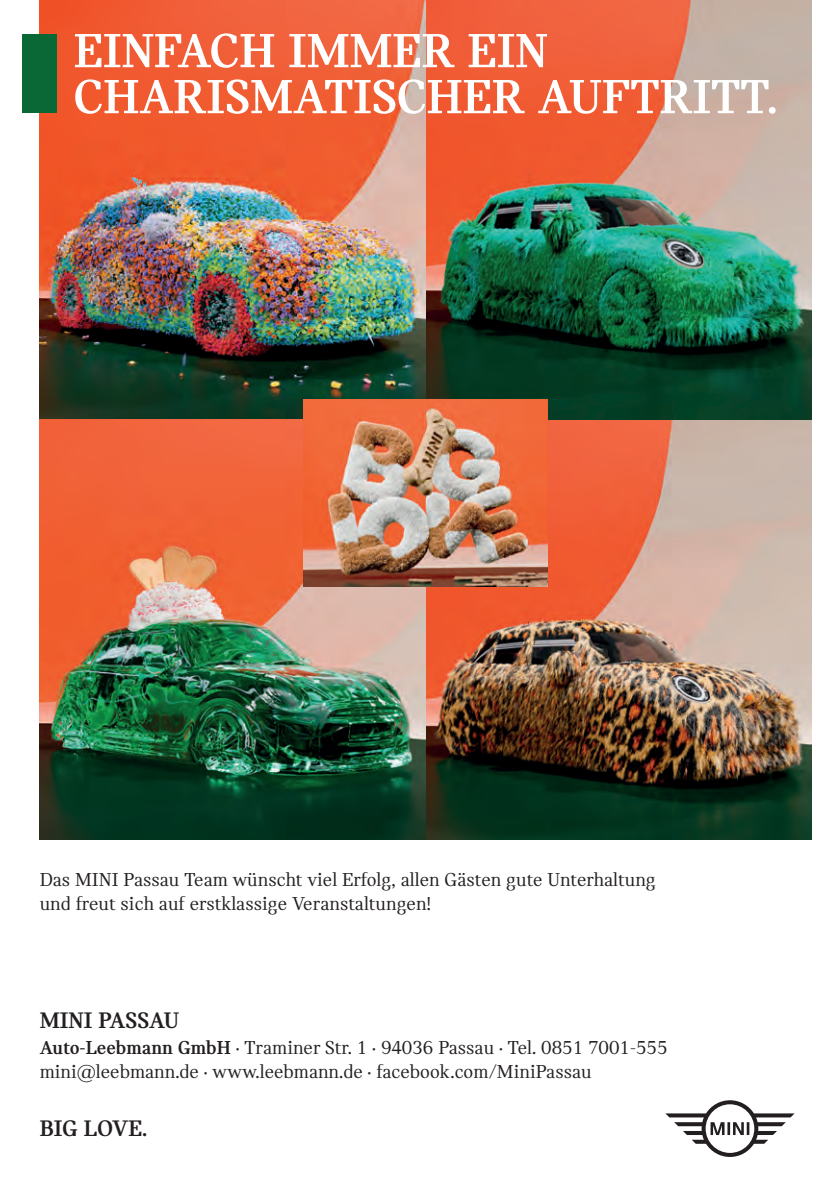
<style>
.page{position:relative;width:840px;height:1191px;background:#fff}
.page>*{position:absolute;margin:0;border:0;box-sizing:border-box;transform-origin:0 0}
.t1{font:700 51.2px/46px "MINI Serif";color:#fff}
.t2{font:700 24px "MINI Serif";color:#231f20}
.t3{font:20px/24px "MINI Serif";color:#231f20}
.s1{font-weight:700}
</style>
<div class="page">
<img style="left:40px;top:0;width:771px;height:839px">
<svg style="left:665px;top:1100px;width:129px;height:57px"></svg>
<div style="left:23px;top:34px;width:34px;height:78px;background:#096836"></div>
<img style="left:303px;top:400px;width:244px;height:187px">
<p class="t1" style="left:74px;top:27px;width:705px">EINFACH IMMER EIN<br>CHARISMATISCHER AUFTRITT.</p>
<p class="t3" style="left:40px;top:868px;width:617px">Das MINI Passau Team wünscht viel Erfolg, allen Gästen gute Unterhaltung und freut sich auf erstklassige Veranstaltungen!</p>
<p class="t2" style="left:40px;top:1007px;width:141px">MINI PASSAU</p>
<p class="t3" style="left:40px;top:1036px;width:629px"><span class="s1">Auto-Leebmann GmbH</span> · Traminer Str. 1 · 94036 Passau · Tel. 0851 7001-555 mini@leebmann.de · www.leebmann.de · facebook.com/MiniPassau</p>
<p class="t2" style="left:40px;top:1115px;width:109px">BIG LOVE.</p>
</div>
